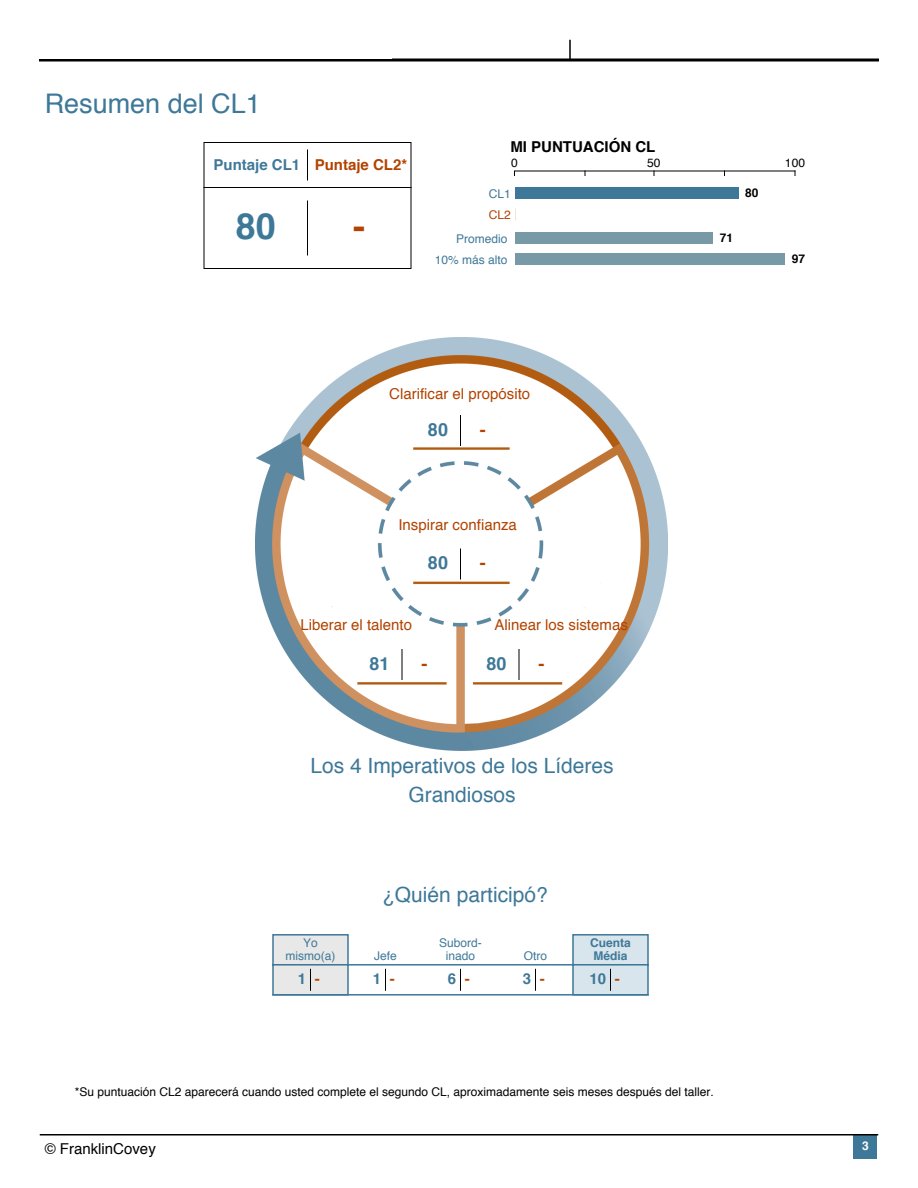
<style>
.page{position:relative;width:918px;height:1188px;background:#fff}
.page>*{position:absolute;margin:0;border:0;box-sizing:border-box;transform-origin:0 0}
.t1{font:700 36px "Helvetica";color:#3e7898}
.t2{font:700 36px "Helvetica";color:#b24300}
.t3{font:27px "Helvetica";color:#3e7898}
.t4{font:21px/29.4px "Helvetica";color:#3e7898;text-align:center}
.t5{font:700 18px "Helvetica";color:#3e7898}
.t6{font:700 18px "Helvetica";color:#b24300}
.t7{font:15px "Helvetica";color:#b24300}
.t8{font:700 15px "Helvetica";color:#b24300}
.t9{font:700 15px "Helvetica";color:#000}
.t10{font:15px "Helvetica";color:#000}
.t11{font:700 15px "Helvetica";color:#3e7898}
.t12{font:12px "Helvetica";color:#000}
.t13{font:12px/13.2px "Helvetica";color:#3e7898;text-align:center}
.t14{font:700 12px/13.2px "Helvetica";color:#3e7898}
.t15{font:700 12px "Helvetica";color:#000}
.t16{font:700 12px "Helvetica";color:#fff}
.s1{color:#3e7898}
.s2{color:#b24300}
</style>
<div class="page">
<svg style="left:40px;top:58px;width:838px;height:4px;background:#4c4c4c"></svg>
<hr style="left:569px;top:40px;width:2px;height:20px;background:#000">
<div style="left:204px;top:142px;width:207px;height:46px;border:1px solid #000"></div>
<hr style="left:307px;top:150px;width:1px;height:30px;background:#000">
<div style="left:204px;top:187px;width:207px;height:82px;border:1px solid #000"></div>
<hr style="left:307px;top:201px;width:1px;height:54px;background:#000">
<hr style="left:515px;top:171px;width:280px;height:1px;background:#000">
<div style="left:515px;top:188px;width:224px;height:12px;background:#3e7898"></div>
<div style="left:515px;top:232px;width:198px;height:12px;background:#789aa7"></div>
<div style="left:515px;top:254px;width:270px;height:12px;background:#789aa7"></div>
<img style="left:255px;top:338px;width:413px;height:412px">
<hr style="left:460px;top:416px;width:1px;height:30px;background:#000">
<hr style="left:402px;top:650px;width:1px;height:30px;background:#000">
<hr style="left:460px;top:549px;width:1px;height:30px;background:#000">
<hr style="left:519px;top:650px;width:1px;height:30px;background:#000">
<div style="left:273px;top:935px;width:75px;height:30px;background:#e8e8e8"></div>
<div style="left:272px;top:934px;width:77px;height:32px;border:2px solid #3e7898"></div>
<div style="left:573px;top:935px;width:75px;height:30px;background:#d8e5ec"></div>
<div style="left:572px;top:934px;width:77px;height:32px;border:2px solid #3e7898"></div>
<hr style="left:273px;top:964px;width:375px;height:2px;background:#3e7898">
<div style="left:273px;top:965px;width:75px;height:30px;background:#e8e8e8"></div>
<div style="left:272px;top:964px;width:77px;height:32px;border:2px solid #3e7898"></div>
<svg style="left:310px;top:969px;width:1px;height:21px"></svg>
<svg style="left:385px;top:969px;width:1px;height:21px"></svg>
<svg style="left:460px;top:969px;width:1px;height:21px"></svg>
<svg style="left:535px;top:969px;width:1px;height:21px"></svg>
<div style="left:573px;top:965px;width:75px;height:30px;background:#d8e5ec"></div>
<div style="left:572px;top:964px;width:77px;height:32px;border:2px solid #3e7898"></div>
<svg style="left:610px;top:969px;width:1px;height:21px"></svg>
<hr style="left:273px;top:994px;width:375px;height:2px;background:#3e7898">
<div style="left:854px;top:1135px;width:24px;height:24px;background:#3e7898"></div>
<hr style="left:40px;top:1134px;width:838px;height:2px;background:#000">
<p class="t3" style="left:45px;top:83px;width:218px">Resumen del CL1</p>
<p class="t8" style="left:214px;top:152px;width:195px"><span class="s1">Puntaje CL1</span> Puntaje CL2*</p>
<p class="t1" style="left:236px;top:197px;width:42px">80</p>
<p class="t2" style="left:353px;top:197px;width:13px">-</p>
<p class="t9" style="left:510px;top:134px;width:146px">MI PUNTUACIÓN CL</p>
<p class="t12" style="left:511px;top:154px;width:8px">0</p>
<p class="t12" style="left:647px;top:154px;width:15px">50</p>
<p class="t12" style="left:785px;top:154px;width:22px">100</p>
<p class="t13" style="left:489px;top:187px;width:24px">CL1</p>
<p class="t15" style="left:745px;top:183px;width:15px">80</p>
<p class="t13" style="left:456px;top:203px;width:56px;line-height:24px;text-align:right"><span class="s2">CL2<br></span>Promedio</p>
<p class="t15" style="left:720px;top:228px;width:15px">71</p>
<p class="t13" style="left:435px;top:253px;width:74px">10% más alto</p>
<p class="t15" style="left:792px;top:249px;width:15px">97</p>
<p class="t7" style="left:389px;top:382px;width:142px">Clarificar el propósito</p>
<p class="t5" style="left:428px;top:415px;width:22px">80</p>
<p class="t6" style="left:480px;top:415px;width:7px">-</p>
<p class="t7" style="left:398px;top:513px;width:120px">Inspirar confianza</p>
<p class="t5" style="left:428px;top:549px;width:22px">80</p>
<p class="t6" style="left:480px;top:549px;width:7px">-</p>
<p class="t7" style="left:300px;top:613px;width:113px">Liberar el talento</p>
<p class="t5" style="left:369px;top:649px;width:22px">81</p>
<p class="t6" style="left:421px;top:649px;width:7px">-</p>
<p class="t7" style="left:494px;top:613px;width:135px">Alinear los sistemas</p>
<p class="t5" style="left:486px;top:649px;width:22px">80</p>
<p class="t6" style="left:538px;top:649px;width:7px">-</p>
<p class="t4" style="left:310px;top:751px;width:305px">Los 4 Imperativos de los Líderes<br>Grandiosos</p>
<p class="t13" style="left:286px;top:936px;width:51px">Yo mismo(a)</p>
<p class="t4" style="left:382px;top:881px;width:167px">¿Quién participó?</p>
<p class="t13" style="left:374px;top:950px;width:24px">Jefe</p>
<p class="t13" style="left:439px;top:936px;width:44px">Subord&shy;inado</p>
<p class="t13" style="left:524px;top:950px;width:25px">Otro</p>
<p class="t14" style="left:590px;top:936px;width:42px">Cuenta<br>Média</p>
<p class="t11" style="left:298px;top:967px;width:23px">1 <span class="s2">-</span></p>
<p class="t11" style="left:373px;top:967px;width:23px">1 <span class="s2">-</span></p>
<p class="t11" style="left:448px;top:967px;width:23px">6 <span class="s2">-</span></p>
<p class="t11" style="left:523px;top:967px;width:23px">3 <span class="s2">-</span></p>
<p class="t11" style="left:590px;top:967px;width:32px">10 <span class="s2">-</span></p>
<p class="t12" style="left:75px;top:1082px;width:640px">*Su puntuación CL2 aparecerá cuando usted complete el segundo CL, aproximadamente seis meses después del taller.</p>
<p class="t10" style="left:45px;top:1137px;width:113px">© FranklinCovey</p>
<p class="t16" style="left:862px;top:1136px;width:8px">3</p>
</div>
